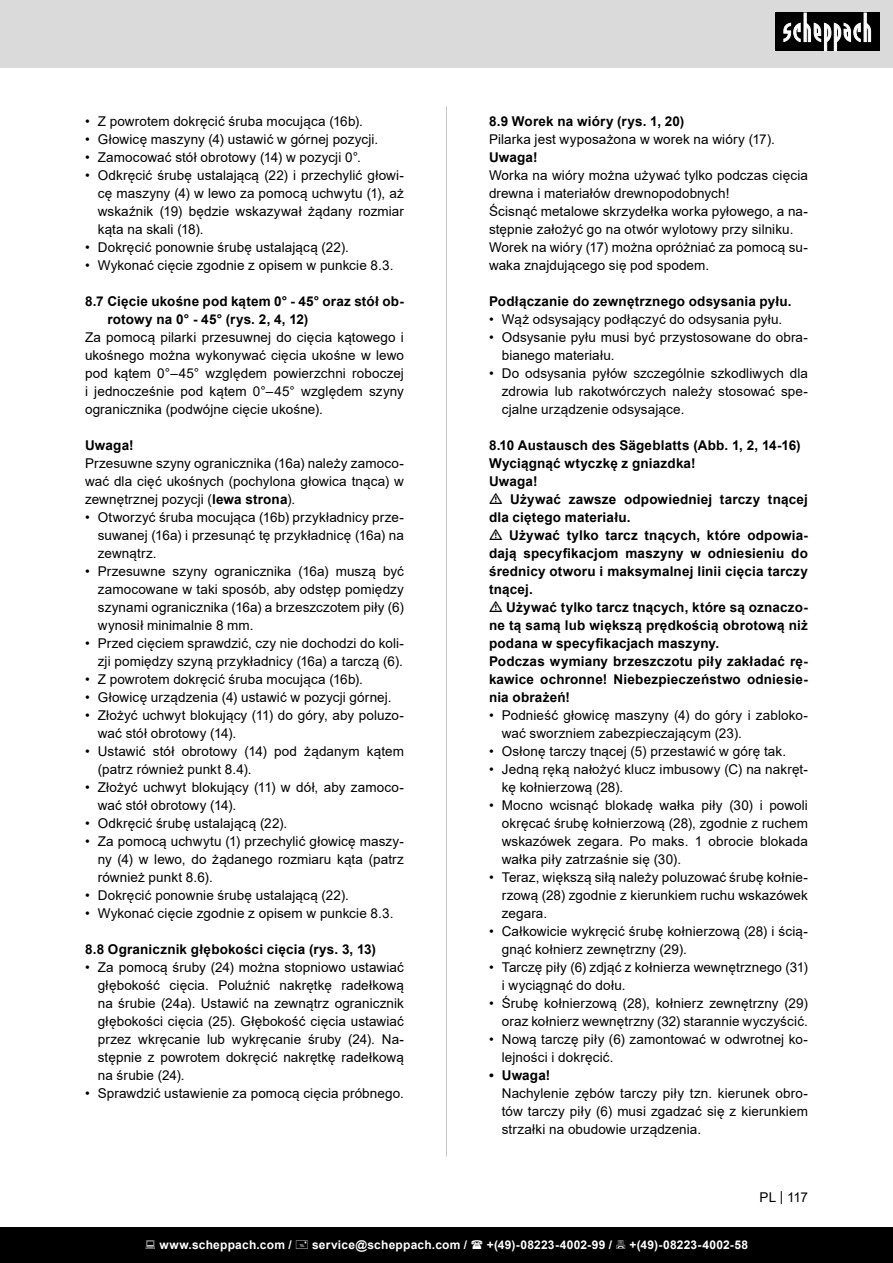
<style>
.page{position:relative;width:893px;height:1263px;background:#fff}
.page>*{position:absolute;margin:0;border:0;box-sizing:border-box;transform-origin:0 0}
.t1{font:13.5px/18px "Arial";letter-spacing:.01em;color:#000;text-align:justify}
.t2{font:700 13.5px/18px "Arial";letter-spacing:.015em;color:#000}
.t3{font:700 12px "Arial";letter-spacing:.02em;color:#fff}
.s1{font-weight:700}
</style>
<div class="page">
<div style="left:0;top:0;width:893px;height:67px;background:#dadada"></div>
<div style="left:0;top:1227px;width:893px;height:36px;background:#000"></div>
<div style="left:775px;top:13px;width:105px;height:38px;background:#000"></div>
<svg style="left:783px;top:13px;width:88px;height:38px"></svg>
<hr style="left:446px;top:106px;width:1px;height:1051px;background:#c4c6c9">
<p class="t1" style="left:85px;top:112px;width:279px">• Z powrotem dokręcić śruba mocująca (16b).</p>
<p class="t1" style="left:85px;top:130px;width:295px">• Głowicę maszyny (4) ustawić w górnej pozycji.</p>
<p class="t1" style="left:85px;top:148px;width:278px">• Zamocować stół obrotowy (14) w pozycji 0°.</p>
<p class="t1" style="left:98px;top:166px;width:308px;text-indent:-13px">• Odkręcić śrubę ustalającą (22) i przechylić głowi&shy;cę maszyny (4) w lewo za pomocą uchwytu (1), aż wskaźnik (19) będzie wskazywał żądany rozmiar kąta na skali (18).</p>
<p class="t1" style="left:85px;top:238px;width:265px">• Dokręcić ponownie śrubę ustalającą (22).</p>
<p class="t1" style="left:85px;top:256px;width:310px">• Wykonać cięcie zgodnie z opisem w punkcie 8.3.</p>
<p class="t2" style="left:108px;top:292px;width:298px;text-indent:-22px">8.7 Cięcie ukośne pod kątem 0° - 45° oraz stół ob&shy;rotowy na 0° - 45° (rys. 2, 4, 12)</p>
<p class="t1" style="left:85px;top:328px;width:320px">Za pomocą pilarki przesuwnej do cięcia kątowego i ukośnego można wykonywać cięcia ukośne w lewo pod kątem 0°–45° względem powierzchni roboczej i jednocześnie pod kątem 0°–45° względem szyny ogranicznika (podwójne cięcie ukośne).</p>
<p class="t2" style="left:85px;top:436px;width:50px">Uwaga!</p>
<p class="t1" style="left:85px;top:454px;width:320px">Przesuwne szyny ogranicznika (16a) należy zamoco&shy;wać dla cięć ukośnych (pochylona głowica tnąca) w zewnętrznej pozycji (<span class="s1">lewa strona</span>).</p>
<p class="t1" style="left:98px;top:508px;width:308px;text-indent:-13px">• Otworzyć śruba mocująca (16b) przykładnicy prze&shy;suwanej (16a) i przesunąć tę przykładnicę (16a) na zewnątrz.</p>
<p class="t1" style="left:98px;top:562px;width:308px;text-indent:-13px">• Przesuwne szyny ogranicznika (16a) muszą być zamocowane w taki sposób, aby odstęp pomiędzy szynami ogranicznika (16a) a brzeszczotem piły (6) wynosił minimalnie 8 mm.</p>
<p class="t1" style="left:85px;top:634px;width:320px;text-align:right">• Przed cięciem sprawdzić, czy nie dochodzi do koli&shy;zji pomiędzy szyną przykładnicy (16a) a tarczą (6).</p>
<p class="t1" style="left:85px;top:670px;width:279px">• Z powrotem dokręcić śruba mocująca (16b).</p>
<p class="t1" style="left:85px;top:688px;width:308px">• Głowicę urządzenia (4) ustawić w pozycji górnej.</p>
<p class="t1" style="left:98px;top:706px;width:308px;text-indent:-13px">• Złożyć uchwyt blokujący (11) do góry, aby poluzo&shy;wać stół obrotowy (14).</p>
<p class="t1" style="left:98px;top:742px;width:308px;text-indent:-13px">• Ustawić stół obrotowy (14) pod żądanym kątem (patrz również punkt 8.4).</p>
<p class="t1" style="left:98px;top:778px;width:308px;text-indent:-13px">• Złożyć uchwyt blokujący (11) w dół, aby zamoco&shy;wać stół obrotowy (14).</p>
<p class="t1" style="left:85px;top:814px;width:204px">• Odkręcić śrubę ustalającą (22).</p>
<p class="t1" style="left:98px;top:832px;width:308px;text-indent:-13px">• Za pomocą uchwytu (1) przechylić głowicę maszy&shy;ny (4) w lewo, do żądanego rozmiaru kąta (patrz również punkt 8.6).</p>
<p class="t1" style="left:85px;top:886px;width:265px">• Dokręcić ponownie śrubę ustalającą (22).</p>
<p class="t1" style="left:85px;top:904px;width:310px">• Wykonać cięcie zgodnie z opisem w punkcie 8.3.</p>
<p class="t2" style="left:85px;top:940px;width:292px">8.8 Ogranicznik głębokości cięcia (rys. 3, 13)</p>
<p class="t1" style="left:98px;top:958px;width:308px;text-indent:-13px">• Za pomocą śruby (24) można stopniowo ustawiać głębokość cięcia. Poluźnić nakrętkę radełkową na śrubie (24a). Ustawić na zewnątrz ogranicznik głębokości cięcia (25). Głębokość cięcia ustawiać przez wkręcanie lub wykręcanie śruby (24). Na&shy;stępnie z powrotem dokręcić nakrętkę radełkową na śrubie (24).</p>
<p class="t1" style="left:85px;top:1084px;width:320px">• Sprawdzić ustawienie za pomocą cięcia próbnego.</p>
<p class="t2" style="left:489px;top:112px;width:197px">8.9 Worek na wióry (rys. 1, 20)</p>
<p class="t1" style="left:489px;top:130px;width:287px">Pilarka jest wyposażona w worek na wióry (17).</p>
<p class="t2" style="left:489px;top:148px;width:50px">Uwaga!</p>
<p class="t1" style="left:489px;top:166px;width:320px;text-align:left">Worka na wióry można używać tylko podczas cięcia drewna i materiałów drewnopodobnych!<br>Ścisnąć metalowe skrzydełka worka pyłowego, a na&shy;stępnie założyć go na otwór wylotowy przy silniku.<br>Worek na wióry (17) można opróżniać za pomocą su&shy;waka znajdującego się pod spodem.</p>
<p class="t2" style="left:489px;top:292px;width:304px">Podłączanie do zewnętrznego odsysania pyłu.</p>
<p class="t1" style="left:489px;top:310px;width:295px">• Wąż odsysający podłączyć do odsysania pyłu.</p>
<p class="t1" style="left:502px;top:328px;width:308px;text-indent:-13px">• Odsysanie pyłu musi być przystosowane do obra&shy;bianego materiału.</p>
<p class="t1" style="left:502px;top:364px;width:308px;text-indent:-13px">• Do odsysania pyłów szczególnie szkodliwych dla zdrowia lub rakotwórczych należy stosować spe&shy;cjalne urządzenie odsysające.</p>
<p class="t2" style="left:489px;top:436px;width:313px">8.10 Austausch des Sägeblatts (Abb. 1, 2, 14-16)<br>Wyciągnąć wtyczkę z gniazdka!<br>Uwaga!</p>
<p class="t2" style="left:489px;top:490px;width:320px;text-indent:21px">Używać zawsze odpowiedniej tarczy tnącej dla ciętego materiału.</p>
<p class="t2" style="left:489px;top:526px;width:320px;text-align:justify;text-indent:20px">Używać tylko tarcz tnących, które odpowia&shy;dają specyfikacjom maszyny w odniesieniu do średnicy otworu i maksymalnej linii cięcia tarczy tnącej.</p>
<p class="t2" style="left:489px;top:598px;width:320px;text-indent:17px">Używać tylko tarcz tnących, które są oznaczo&shy;ne tą samą lub większą prędkością obrotową niż podana w specyfikacjach maszyny.<br>Podczas wymiany brzeszczotu piły zakładać rę&shy;kawice ochronne! Niebezpieczeństwo odniesie&shy;nia obrażeń!</p>
<p class="t1" style="left:502px;top:706px;width:308px;text-indent:-13px">• Podnieść głowicę maszyny (4) do góry i zabloko&shy;wać sworzniem zabezpieczającym (23).</p>
<p class="t1" style="left:489px;top:742px;width:299px">• Osłonę tarczy tnącej (5) przestawić w górę tak.</p>
<p class="t1" style="left:502px;top:760px;width:308px;text-indent:-13px">• Jedną ręką nałożyć klucz imbusowy (C) na nakręt&shy;kę kołnierzową (28).</p>
<p class="t1" style="left:502px;top:796px;width:308px;text-indent:-13px">• Mocno wcisnąć blokadę wałka piły (30) i powoli okręcać śrubę kołnierzową (28), zgodnie z ruchem wskazówek zegara. Po maks. 1 obrocie blokada wałka piły zatrzaśnie się (30).</p>
<p class="t1" style="left:502px;top:868px;width:308px;text-indent:-13px">• Teraz, większą siłą należy poluzować śrubę kołnie&shy;rzową (28) zgodnie z kierunkiem ruchu wskazówek zegara.</p>
<p class="t1" style="left:502px;top:922px;width:308px;text-indent:-13px">• Całkowicie wykręcić śrubę kołnierzową (28) i ścią&shy;gnąć kołnierz zewnętrzny (29).</p>
<p class="t1" style="left:502px;top:958px;width:308px;text-indent:-13px">• Tarczę piły (6) zdjąć z kołnierza wewnętrznego (31) i wyciągnąć do dołu.</p>
<p class="t1" style="left:489px;top:994px;width:320px;text-align:right">• Śrubę kołnierzową (28), kołnierz zewnętrzny (29) oraz kołnierz wewnętrzny (32) starannie wyczyścić.</p>
<p class="t1" style="left:502px;top:1030px;width:308px;text-indent:-13px">• Nową tarczę piły (6) zamontować w odwrotnej ko&shy;lejności i dokręcić.</p>
<p class="t2" style="left:489px;top:1066px;width:63px">• Uwaga!</p>
<p class="t1" style="left:502px;top:1084px;width:308px">Nachylenie zębów tarczy piły tzn. kierunek obro&shy;tów tarczy piły (6) musi zgadzać się z kierunkiem strzałki na obudowie urządzenia.</p>
<p class="t1" style="left:760px;top:1188px;width:50px">PL | 117</p>
<p class="t3" style="left:159px;top:1236px;width:134px">www.scheppach.com /</p>
<p class="t3" style="left:312px;top:1236px;width:157px">service@scheppach.com /</p>
<p class="t3" style="left:487px;top:1236px;width:127px">+(49)-08223-4002-99 /</p>
<p class="t3" style="left:629px;top:1236px;width:120px">+(49)-08223-4002-58</p>
</div>
